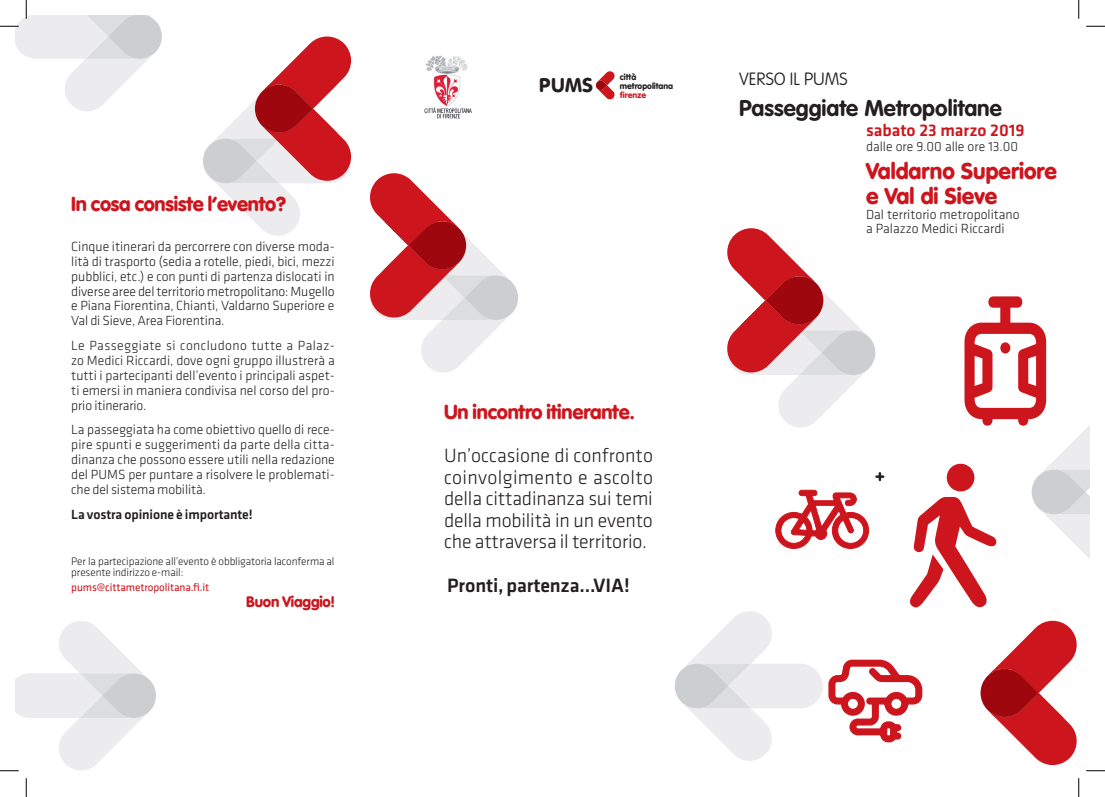
<style>
.page{position:relative;width:1105px;height:797px;background:#fff}
.page>*{position:absolute;margin:0;border:0;box-sizing:border-box;transform-origin:0 0}
.t1{font:900 22.5px "VAG Rounded Std";color:#cd151d}
.t2{font:700 22.5px "VAG Rounded Std";color:#231f20}
.t3{font:300 20px/21.6px "Klavika";letter-spacing:-.01em;color:#231f20;text-align:justify}
.t4{font:900 20px "VAG Rounded Std";letter-spacing:-.01em;color:#cd151d}
.t5{font:500 20px "Klavika";letter-spacing:-.01em;color:#231f20}
.t6{font:19.62px "VAG Rounded BT";color:#231f20}
.t7{font:500 17.5px "Klavika";color:#cd151d}
.t8{font:100 17.5px "VAG Rounded Std";color:#231f20}
.t9{font:900 15px "VAG Rounded Std";letter-spacing:-.01em;color:#cd151d}
.t10{font:300 13.75px/14.9px "Klavika";color:#231f20;text-align:justify}
.t11{font:500 13.75px "Klavika";letter-spacing:-.01em;color:#231f20}
.t12{font:300 11.25px/11.2px "Klavika";letter-spacing:-.01em;color:#231f20}
.t13{font:11.25px "Klavika";letter-spacing:-.01em;color:#cd151d}
.t14{font:900 8.5px "VAG Rounded";color:#231f20}
.t15{font:8.5px "VAG Rundschrift BQ";color:#cd151d}
</style>
<div class="page">
<svg style="left:370px;top:173px;width:148px;height:199px"></svg>
<svg style="left:203px;top:36px;width:148px;height:200px"></svg>
<img style="left:424px;top:55px;width:48px;height:64px">
<svg style="left:596px;top:71px;width:19px;height:28px"></svg>
<svg style="left:1086px;top:25px;width:19px;height:2px"></svg>
<svg style="left:0;top:621px;width:156px;height:150px"></svg>
<svg style="left:675px;top:228px;width:430px;height:543px"></svg>
<svg style="left:0;top:0;width:162px;height:111px"></svg>
<svg style="left:25px;top:778px;width:2px;height:19px"></svg>
<svg style="left:1078px;top:0;width:1px;height:19px"></svg>
<svg style="left:1078px;top:778px;width:1px;height:19px"></svg>
<p class="t4" style="left:71px;top:192px;width:216px">In cosa consiste l’evento?</p>
<p class="t10" style="left:71px;top:239px;width:265px">Cinque itinerari da percorrere con diverse moda&shy;lità di trasporto (sedia a rotelle, piedi, bici, mezzi pubblici, etc.) e con punti di partenza dislocati in diverse aree del territorio metropolitano: Mugello e Piana Fiorentina, Chianti, Valdarno Superiore e Val di Sieve, Area Fiorentina.</p>
<p class="t10" style="left:71px;top:338px;width:265px">Le Passeggiate si concludono tutte a Palaz&shy;zo Medici Riccardi, dove ogni gruppo illustrerà a tutti i partecipanti dell’evento i principali aspet&shy;ti emersi in maniera condivisa nel corso del pro&shy;prio itinerario.</p>
<p class="t10" style="left:71px;top:422px;width:265px">La passeggiata ha come obiettivo quello di rece&shy;pire spunti e suggerimenti da parte della citta&shy;dinanza che possono essere utili nella redazione del PUMS per puntare a risolvere le problemati&shy;che del sistema mobilità.</p>
<p class="t11" style="left:71px;top:506px;width:183px">La vostra opinione è importante!</p>
<p class="t12" style="left:71px;top:555px;width:265px">Per la partecipazione all’evento è obbligatoria laconferma al presente indirizzo e-mail:</p>
<p class="t13" style="left:71px;top:581px;width:140px">pums@cittametropolitana.fi.it</p>
<p class="t9" style="left:246px;top:592px;width:90px">Buon Viaggio!</p>
<p class="t6" style="left:539px;top:72px;width:56px">PUMS</p>
<p class="t14" style="left:620px;top:72px;width:18px">città</p>
<p class="t14" style="left:620px;top:81px;width:55px">metropolitana</p>
<p class="t15" style="left:620px;top:90px;width:28px">firenze</p>
<p class="t8" style="left:739px;top:69px;width:110px">VERSO IL PUMS</p>
<p class="t2" style="left:739px;top:94px;width:264px">Passeggiate Metropolitane</p>
<p class="t7" style="left:866px;top:121px;width:160px">sabato 23 marzo 2019</p>
<p class="t10" style="left:866px;top:139px;width:154px">dalle ore 9.00 alle ore 13.00</p>
<p class="t1" style="left:866px;top:158px;width:192px">Valdarno Superiore</p>
<p class="t1" style="left:866px;top:182px;width:133px">e Val di Sieve</p>
<p class="t10" style="left:866px;top:207px;width:155px">Dal territorio metropolitano</p>
<p class="t10" style="left:866px;top:222px;width:140px">a Palazzo Medici Riccardi</p>
<p class="t4" style="left:444px;top:399px;width:193px">Un incontro itinerante.</p>
<p class="t3" style="left:444px;top:445px;width:210px">Un’occasione di confronto</p>
<p class="t3" style="left:444px;top:466px;width:210px">coinvolgimento e ascolto della cittadinanza sui temi della mobilità in un evento che attraversa il territorio.</p>
<p class="t5" style="left:447px;top:574px;width:184px">Pronti, partenza...VIA!</p>
</div>
